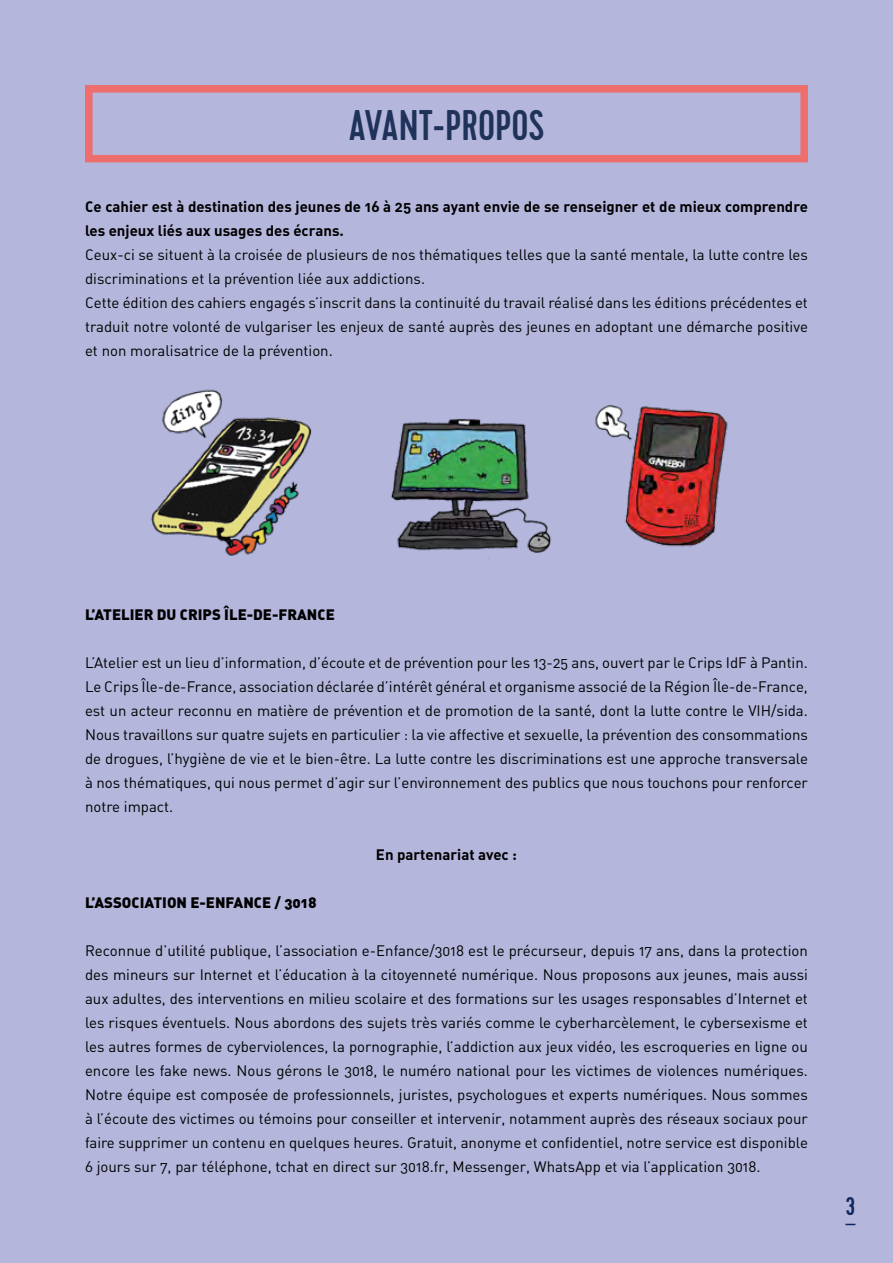
<style>
.page{position:relative;width:893px;height:1263px;background:#b4b6dc}
.page>*{position:absolute;margin:0;border:0;box-sizing:border-box;transform-origin:0 0}
.t1{font:500 42.75px "Cervo";color:#1f325a}
.t2{font:500 25.5px "Cervo";color:#0f275e}
.t3{font:15px/24px "DIN Regular Alternate";color:#000;text-align:justify}
.t4{font:15px/24px "DIN Bold Alternate";color:#000}
.t5{font:15px "DIN Black Alternate";color:#000}
</style>
<div class="page">
<div style="left:85px;top:85px;width:723px;height:77px;border:8px solid #ed6e6d"></div>
<img style="left:595px;top:405px;width:133px;height:142px">
<img style="left:151px;top:389px;width:161px;height:167px">
<img style="left:390px;top:419px;width:161px;height:140px">
<h1 class="t1" style="left:349px;top:100px;width:197px">AVANT-PROPOS</h1>
<p class="t4" style="left:85px;top:194px;width:724px">Ce cahier est à destination des jeunes de 16 à 25 ans ayant envie de se renseigner et de mieux comprendre les enjeux liés aux usages des écrans.</p>
<p class="t3" style="left:85px;top:243px;width:724px;text-align:left">Ceux-ci se situent à la croisée de plusieurs de nos thématiques telles que la santé mentale, la lutte contre les discriminations et la prévention liée aux addictions.<br>Cette édition des cahiers engagés s’inscrit dans la continuité du travail réalisé dans les éditions précédentes et traduit notre volonté de vulgariser les enjeux de santé auprès des jeunes en adoptant une démarche positive et non moralisatrice de la prévention.</p>
<p class="t5" style="left:85px;top:605px;width:251px">L’ATELIER DU CRIPS ÎLE-DE-FRANCE</p>
<p class="t3" style="left:85px;top:651px;width:724px">L’Atelier est un lieu d’information, d’écoute et de prévention pour les 13-25 ans, ouvert par le Crips IdF à Pantin.<br>Le Crips Île-de-France, association déclarée d’intérêt général et organisme associé de la Région Île-de-France, est un acteur reconnu en matière de prévention et de promotion de la santé, dont la lutte contre le VIH/sida.<br>Nous travaillons sur quatre sujets en particulier : la vie affective et sexuelle, la prévention des consommations de drogues, l’hygiène de vie et le bien-être. La lutte contre les discriminations est une approche transversale à nos thématiques, qui nous permet d’agir sur l’environnement des publics que nous touchons pour renforcer notre impact.</p>
<p class="t4" style="left:376px;top:842px;width:143px">En partenariat avec :</p>
<p class="t5" style="left:85px;top:893px;width:233px">L’ASSOCIATION E-ENFANCE / 3018</p>
<p class="t3" style="left:85px;top:939px;width:724px">Reconnue d’utilité publique, l’association e-Enfance/3018 est le précurseur, depuis 17 ans, dans la protection des mineurs sur Internet et l’éducation à la citoyenneté numérique. Nous proposons aux jeunes, mais aussi aux adultes, des interventions en milieu scolaire et des formations sur les usages responsables d’Internet et les risques éventuels. Nous abordons des sujets très variés comme le cyberharcèlement, le cybersexisme et les autres formes de cyberviolences, la pornographie, l’addiction aux jeux vidéo, les escroqueries en ligne ou encore les fake news. Nous gérons le 3018, le numéro national pour les victimes de violences numériques.<br>Notre équipe est composée de professionnels, juristes, psychologues et experts numériques. Nous sommes à l’écoute des victimes ou témoins pour conseiller et intervenir, notamment auprès des réseaux sociaux pour faire supprimer un contenu en quelques heures. Gratuit, anonyme et confidentiel, notre service est disponible 6 jours sur 7, par téléphone, tchat en direct sur 3018.fr, Messenger, WhatsApp et via l’application 3018.</p>
<h2 class="t2" style="left:845px;top:1191px;width:11px">3</h2>
</div>
